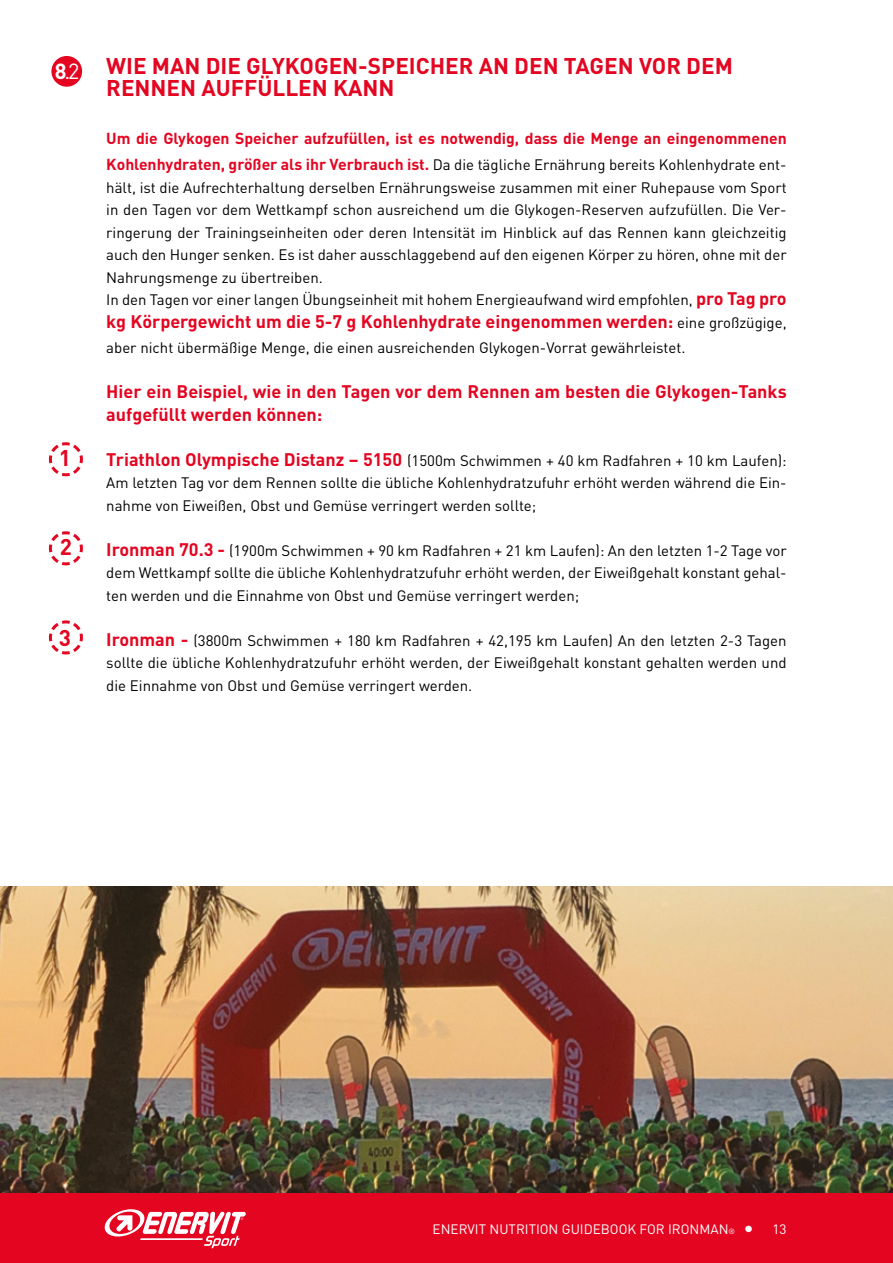
<style>
.page{position:relative;width:893px;height:1263px;background:#fff}
.page>*{position:absolute;margin:0;border:0;box-sizing:border-box;transform-origin:0 0}
.t1{font:700 22.5px/22.5px "DIN";color:#e40521}
.t2{font:21.6px "DIN";color:#fff}
.t3{font:700 18px/22.5px "DIN";color:#e40521}
.t4{font:700 15.75px "DIN";color:#e40521}
.t5{font:15px/22.5px "DIN";color:#000;text-align:justify}
.t6{font:13.5px "DIN";color:#fff}
.s1{font-weight:700}
.s2{font-weight:700;font-size:15.75px;color:#e40521}
.s3{font-weight:700;font-size:18px;color:#e40521}
.s4{font-weight:400;font-size:15px;color:#000}
.s5{font-size:7.5px}
</style>
<div class="page">
<div style="left:0;top:1193px;width:893px;height:70px;background:#e40521"></div>
<svg style="left:105px;top:1209px;width:141px;height:39px"></svg>
<img style="left:0;top:887px;width:893px;height:306px">
<svg style="left:48px;top:442px;width:35px;height:35px"></svg>
<svg style="left:48px;top:531px;width:35px;height:35px"></svg>
<svg style="left:48px;top:620px;width:35px;height:35px"></svg>
<div style="left:51px;top:56px;width:31px;height:31px;background:#e40521;border-radius:50%"></div>
<h2 class="t2" style="left:55px;top:58px;width:26px"><span class="s1">8</span>.2</h2>
<h1 class="t1" style="left:59px;top:446px;width:14px">1</h1>
<h1 class="t1" style="left:60px;top:535px;width:14px">2</h1>
<h1 class="t1" style="left:59px;top:625px;width:14px">3</h1>
<h1 class="t1" style="left:106px;top:54px;width:628px">WIE MAN DIE GLYKOGEN-SPEICHER AN DEN TAGEN VOR DEM<br>RENNEN AUFFÜLLEN KANN</h1>
<p class="t4" style="left:106px;top:128px;width:682px">Um die Glykogen Speicher aufzufüllen, ist es notwendig, dass die Menge an eingenommenen</p>
<p class="t5" style="left:106px;top:153px;width:682px;text-align:left"><span class="s2">Kohlenhydraten, größer als ihr Verbrauch ist.</span> Da die tägliche Ernährung bereits Kohlenhydrate ent&shy;hält, ist die Aufrechterhaltung derselben Ernährungsweise zusammen mit einer Ruhepause vom Sport in den Tagen vor dem Wettkampf schon ausreichend um die Glykogen-Reserven aufzufüllen. Die Ver&shy;ringerung der Trainingseinheiten oder deren Intensität im Hinblick auf das Rennen kann gleichzeitig auch den Hunger senken. Es ist daher ausschlaggebend auf den eigenen Körper zu hören, ohne mit der Nahrungsmenge zu übertreiben.<br>In den Tagen vor einer langen Übungseinheit mit hohem Energieaufwand wird empfohlen, <span class="s3">pro Tag pro</span></p>
<p class="t3" style="left:106px;top:309px;width:682px">kg Körpergewicht um die 5-7 g Kohlenhydrate eingenommen werden: <span class="s4">eine großzügige,</span></p>
<p class="t5" style="left:106px;top:336px;width:581px">aber nicht übermäßige Menge, die einen ausreichenden Glykogen-Vorrat gewährleistet.</p>
<p class="t3" style="left:106px;top:379px;width:682px">Hier ein Beispiel, wie in den Tagen vor dem Rennen am besten die Glykogen-Tanks aufgefüllt werden können:</p>
<p class="t5" style="left:106px;top:449px;width:682px"><span class="s3">Triathlon Olympische Distanz – 5150</span> (1500m Schwimmen + 40 km Radfahren + 10 km Laufen):<br>Am letzten Tag vor dem Rennen sollte die übliche Kohlenhydratzufuhr erhöht werden während die Ein&shy;nahme von Eiweißen, Obst und Gemüse verringert werden sollte;</p>
<p class="t5" style="left:106px;top:539px;width:682px"><span class="s3">Ironman 70.3 -</span> (1900m Schwimmen + 90 km Radfahren + 21 km Laufen): An den letzten 1-2 Tage vor dem Wettkampf sollte die übliche Kohlenhydratzufuhr erhöht werden, der Eiweißgehalt konstant gehal&shy;ten werden und die Einnahme von Obst und Gemüse verringert werden;</p>
<p class="t5" style="left:106px;top:629px;width:682px"><span class="s3">Ironman -</span> (3800m Schwimmen + 180 km Radfahren + 42,195 km Laufen) An den letzten 2-3 Tagen sollte die übliche Kohlenhydratzufuhr erhöht werden, der Eiweißgehalt konstant gehalten werden und die Einnahme von Obst und Gemüse verringert werden.</p>
<p class="t6" style="left:433px;top:1220px;width:321px">ENERVIT NUTRITION GUIDEBOOK FOR IRONMAN<span class="s5">®</span> ●</p>
<p class="t6" style="left:773px;top:1220px;width:16px">13</p>
</div>
